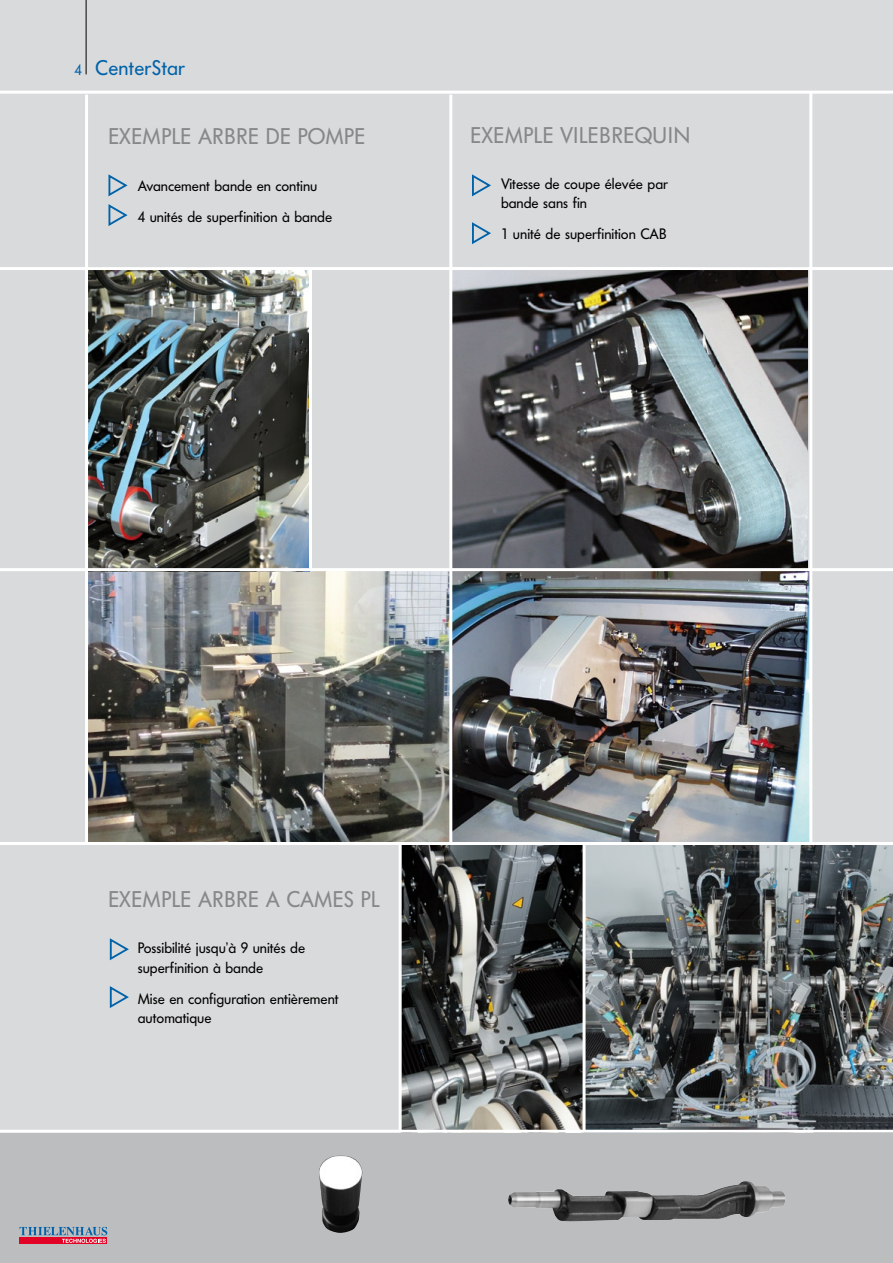
<style>
.page{position:relative;width:893px;height:1263px;background:#fff}
.page>*{position:absolute;margin:0;border:0;box-sizing:border-box;transform-origin:0 0}
.t1{font:22.5px "Futura BQ";letter-spacing:.02em;color:#87888a}
.t2{font:21px "Futura BQ";letter-spacing:.01em;color:#0062a9}
.t3{font:15px/18.8px "Futura BQ";color:#000}
.s1{font-size:15px}
</style>
<div class="page">
<div style="left:0;top:1132px;width:893px;height:131px;background:#bcbdbf"></div>
<div style="left:20px;top:1237px;width:87px;height:7px;background:#e10225"></div>
<svg style="left:20px;top:1227px;width:87px;height:16px"></svg>
<div style="left:0;top:0;width:893px;height:93px;background:#d9dadb"></div>
<hr style="left:86px;top:0;width:1px;height:74px;background:#000">
<div style="left:0;top:92px;width:893px;height:1039px;background:#d9dadb"></div>
<img style="left:88px;top:571px;width:721px;height:271px">
<img style="left:88px;top:270px;width:221px;height:298px">
<img style="left:452px;top:270px;width:356px;height:298px">
<svg style="left:108px;top:174px;width:20px;height:52px"></svg>
<svg style="left:472px;top:174px;width:19px;height:23px"></svg>
<svg style="left:472px;top:222px;width:19px;height:22px"></svg>
<svg style="left:109px;top:938px;width:20px;height:22px"></svg>
<svg style="left:109px;top:986px;width:20px;height:22px"></svg>
<img style="left:586px;top:845px;width:307px;height:285px">
<img style="left:402px;top:845px;width:181px;height:285px">
<img style="left:319px;top:1155px;width:44px;height:78px">
<img style="left:508px;top:1181px;width:277px;height:41px">
<hr style="left:0;top:91px;width:893px;height:3px;background:#fff">
<hr style="left:0;top:1130px;width:893px;height:3px;background:#fff">
<hr style="left:449px;top:95px;width:3px;height:749px;background:#fff">
<hr style="left:809px;top:92px;width:3px;height:752px;background:#fff">
<hr style="left:85px;top:95px;width:3px;height:748px;background:#fff">
<hr style="left:0;top:568px;width:893px;height:3px;background:#fff">
<hr style="left:0;top:267px;width:893px;height:3px;background:#fff">
<hr style="left:309px;top:268px;width:3px;height:300px;background:#fff">
<hr style="left:0;top:842px;width:893px;height:3px;background:#fff">
<hr style="left:399px;top:844px;width:3px;height:288px;background:#fff">
<hr style="left:583px;top:842px;width:3px;height:290px;background:#fff">
<h2 class="t2" style="left:74px;top:55px;width:112px"><span class="s1">4</span> CenterStar</h2>
<h1 class="t1" style="left:108px;top:123px;width:258px">EXEMPLE ARBRE DE POMPE</h1>
<p class="t3" style="left:138px;top:170px;width:196px;line-height:31px">Avancement bande en continu<br>4 unités de superfinition à bande</p>
<h1 class="t1" style="left:471px;top:122px;width:221px">EXEMPLE VILEBREQUIN</h1>
<p class="t3" style="left:501px;top:175px;width:169px">Vitesse de coupe élevée par bande sans fin</p>
<p class="t3" style="left:501px;top:225px;width:167px">1 unité de superfinition CAB</p>
<h1 class="t1" style="left:108px;top:886px;width:273px">EXEMPLE ARBRE A CAMES PL</h1>
<p class="t3" style="left:138px;top:938px;width:169px;line-height:19.8px">Possibilité jusqu’à 9 unités de superfinition à bande</p>
<p class="t3" style="left:138px;top:989px;width:202px">Mise en configuration entièrement automatique</p>
</div>
